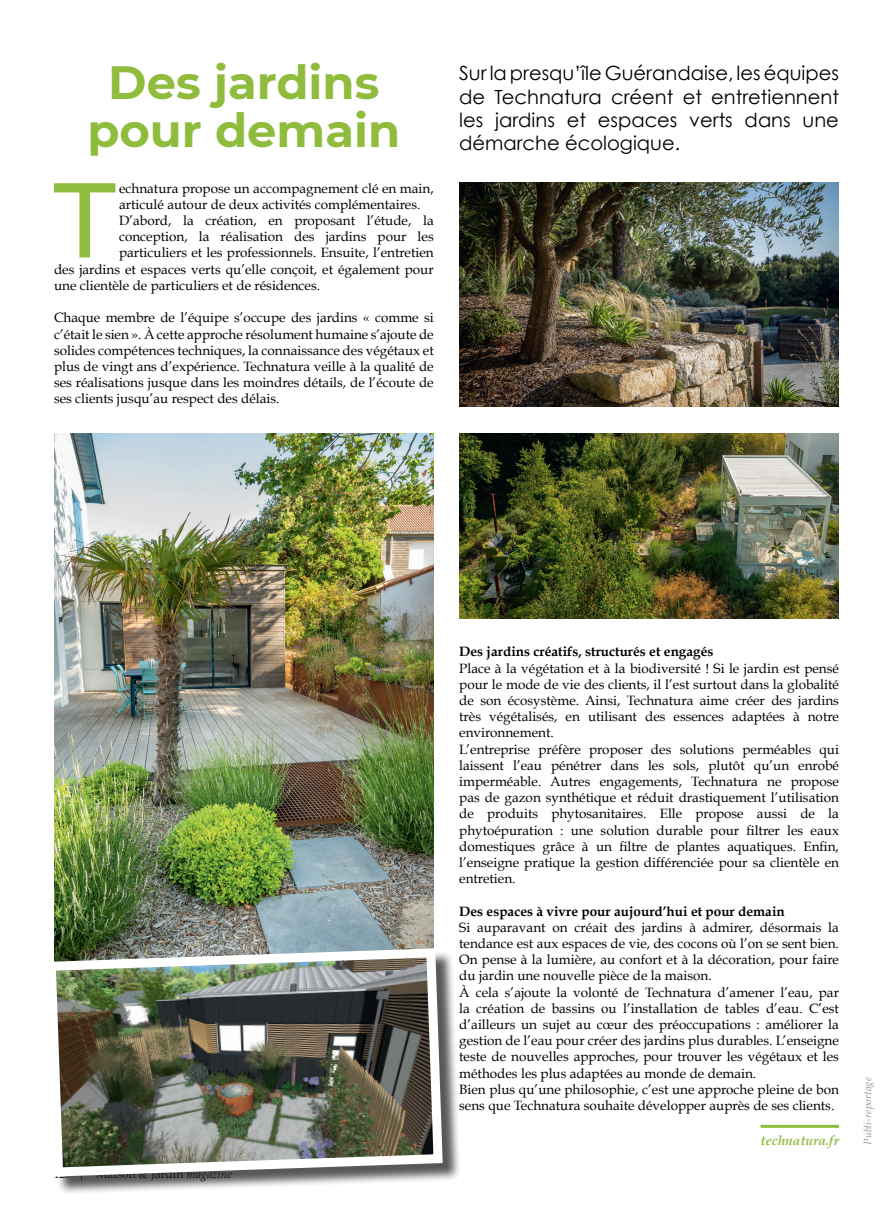
<style>
.page{position:relative;width:893px;height:1212px;background:#fff}
.page>*{position:absolute;margin:0;border:0;box-sizing:border-box;transform-origin:0 0}
.t1{font:500 106.05px "Montserrat";color:#90bc3d}
.t2{font:700 46.5px/48px "Montserrat";color:#90bc3d;text-align:center}
.t3{font:19.5px/23.4px "Century Gothic";color:#000;text-align:justify}
.t4{font:13.5px/16.2px "Book Antiqua";color:#000}
.t5{font:700 13.5px "Book Antiqua";color:#000}
.t6{font:italic 700 13.5px "Book Antiqua";color:#90bc3d}
.t7{font:12px "Book Antiqua";color:#000;scale:.9 1}
.t8{font:italic 10.5px "Book Antiqua";color:#939598}
.s1{font-style:italic}
</style>
<div class="page">
<img style="left:459px;top:183px;width:380px;height:223px">
<hr style="left:761px;top:1125px;width:78px;height:3px;background:#90bc3d">
<img style="left:54px;top:434px;width:380px;height:510px">
<img style="left:459px;top:434px;width:380px;height:185px">
<div style="left:49px;top:951px;width:412px;height:244px;background:#231f20;opacity:.75"></div>
<img style="left:49px;top:944px;width:398px;height:237px">
<h2 class="t2" style="left:87px;top:58px;width:314px">Des jardins pour demain</h2>
<h1 class="t1" style="left:54px;top:155px;width:64px">T</h1>
<p class="t4" style="left:119px;top:180px;width:316px">echnatura propose un accompagnement clé en main,</p>
<p class="t4" style="left:119px;top:196px;width:303px">articulé autour de deux activités complémentaires.</p>
<p class="t4" style="left:119px;top:213px;width:316px">D’abord, la création, en proposant l’étude, la</p>
<p class="t4" style="left:119px;top:229px;width:316px">conception, la réalisation des jardins pour les</p>
<p class="t4" style="left:119px;top:245px;width:316px">particuliers et les professionnels. Ensuite, l’entretien</p>
<p class="t4" style="left:54px;top:261px;width:381px">des jardins et espaces verts qu’elle conçoit, et également pour</p>
<p class="t4" style="left:54px;top:277px;width:268px">une clientèle de particuliers et de résidences.</p>
<p class="t4" style="left:54px;top:310px;width:381px;text-align:justify">Chaque membre de l’équipe s’occupe des jardins « comme si c’était le sien ». À cette approche résolument humaine s’ajoute de solides compétences techniques, la connaissance des végétaux et plus de vingt ans d’expérience. Technatura veille à la qualité de ses réalisations jusque dans les moindres détails, de l’écoute de ses clients jusqu’au respect des délais.</p>
<h3 class="t3" style="left:459px;top:61px;width:381px">Sur la presqu’île Guérandaise, les équipes de Technatura créent et entretiennent les jardins et espaces verts dans une démarche écologique.</h3>
<p class="t7" style="left:54px;top:1167px;width:200px">128 | Maison &amp; Jardin <span class="s1">magazine</span></p>
<p class="t5" style="left:459px;top:644px;width:256px">Des jardins créatifs, structurés et engagés</p>
<p class="t4" style="left:459px;top:660px;width:381px">Place à la végétation et à la biodiversité ! Si le jardin est pensé pour le mode de vie des clients, il l’est surtout dans la globalité de son écosystème. Ainsi, Technatura aime créer des jardins très végétalisés, en utilisant des essences adaptées à notre environnement.<br>L’entreprise préfère proposer des solutions perméables qui laissent l’eau pénétrer dans les sols, plutôt qu’un enrobé imperméable. Autres engagements, Technatura ne propose pas de gazon synthétique et réduit drastiquement l’utilisation de produits phytosanitaires. Elle propose aussi de la phytoépuration : une solution durable pour filtrer les eaux domestiques grâce à un filtre de plantes aquatiques. Enfin, l’enseigne pratique la gestion différenciée pour sa clientèle en entretien.</p>
<p class="t5" style="left:459px;top:903px;width:327px">Des espaces à vivre pour aujourd’hui et pour demain</p>
<p class="t4" style="left:459px;top:919px;width:381px">Si auparavant on créait des jardins à admirer, désormais la tendance est aux espaces de vie, des cocons où l’on se sent bien.<br>On pense à la lumière, au confort et à la décoration, pour faire du jardin une nouvelle pièce de la maison.<br>À cela s’ajoute la volonté de Technatura d’amener l’eau, par la création de bassins ou l’installation de tables d’eau. C’est d’ailleurs un sujet au cœur des préoccupations : améliorer la gestion de l’eau pour créer des jardins plus durables. L’enseigne teste de nouvelles approches, pour trouver les végétaux et les méthodes les plus adaptées au monde de demain.<br>Bien plus qu’une philosophie, c’est une approche pleine de bon sens que Technatura souhaite développer auprès de ses clients.</p>
<p class="t6" style="left:761px;top:1132px;width:80px">technatura.fr</p>
<p class="t8" style="left:862px;top:1145px;width:69px;rotate:-90deg">Publi-reportage</p>
</div>
